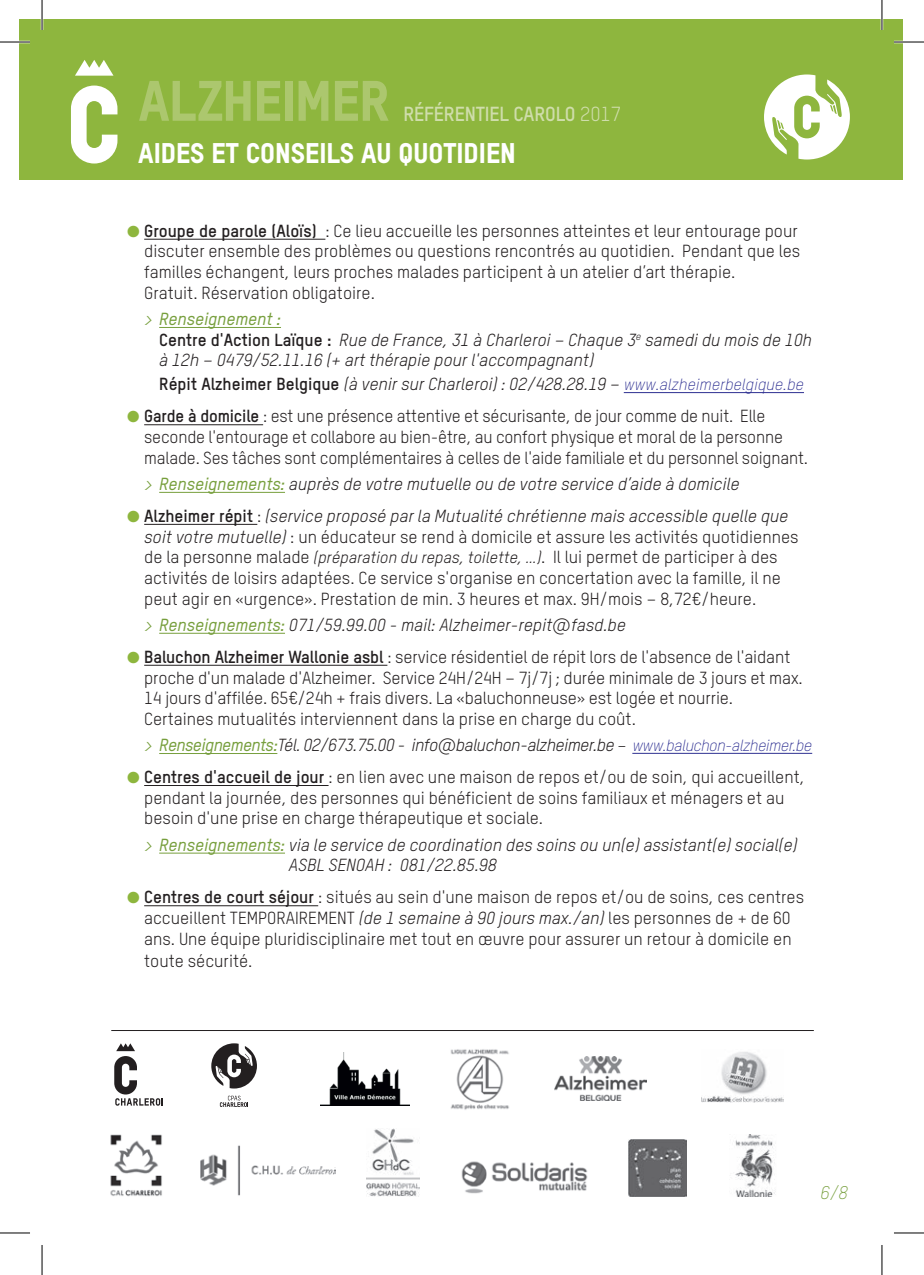
<style>
.page{position:relative;width:924px;height:1275px;background:#fff}
.page>*{position:absolute;margin:0;border:0;box-sizing:border-box;transform-origin:0 0}
.t1{font:800 56px "TSTAR";letter-spacing:-.01em;color:#acc76e}
.t2{font:800 28px "TSTAR";color:#fff}
.t3{font:700 20px "TSTAR";letter-spacing:-.01em;color:#cfddab}
.t4{font:italic 300 18px "TSTAR";color:#779f3d}
.t5{font:17.2px/20.6px "TSTAR";color:#231f20}
.t6{font:italic 17.2px/20.6px "TSTAR";color:#231f20}
.t7{font:italic 17.2px "TSTAR";letter-spacing:-.025em;color:#231f20}
.s1{font-weight:400}
.s2{color:#8eb63e}
.s3{font-weight:700}
.s4{color:#779f3d}
.s5{font-weight:500;color:#779f3d}
.s6{font-weight:700;font-style:normal}
.s7{font-weight:300;font-size:16px;color:#2e3092}
.s8{font-style:italic}
.s9{font-style:italic;font-size:16px}
.s10{font-size:16px}
</style>
<div class="page">
<div style="left:19px;top:19px;width:883px;height:161px;background:#8eb63e"></div>
<svg style="left:764px;top:74px;width:85px;height:85px"></svg>
<hr style="left:111px;top:1030px;width:702px;height:1px;background:#231f20">
<img style="left:201px;top:1145px;width:134px;height:51px">
<svg style="left:220px;top:1095px;width:28px;height:12px"></svg>
<svg style="left:211px;top:1043px;width:46px;height:45px"></svg>
<img style="left:450px;top:1049px;width:59px;height:61px">
<img style="left:321px;top:1052px;width:88px;height:53px">
<img style="left:554px;top:1056px;width:92px;height:44px">
<img style="left:701px;top:1052px;width:81px;height:50px">
<img style="left:461px;top:1161px;width:127px;height:33px">
<img style="left:110px;top:1134px;width:52px;height:63px">
<img style="left:367px;top:1128px;width:52px;height:68px">
<svg style="left:114px;top:1043px;width:49px;height:62px"></svg>
<img style="left:628px;top:1139px;width:58px;height:57px">
<img style="left:735px;top:1134px;width:40px;height:63px">
<svg style="left:75px;top:60px;width:38px;height:16px"></svg>
<svg style="left:71px;top:86px;width:46px;height:77px"></svg>
<hr style="left:144px;top:239px;width:181px;height:1px;background:#231f20">
<hr style="left:159px;top:327px;width:122px;height:1px;background:#779f3d">
<hr style="left:623px;top:392px;width:180px;height:1px;background:#2e3092">
<hr style="left:144px;top:424px;width:119px;height:1px;background:#231f20">
<hr style="left:159px;top:492px;width:126px;height:1px;background:#779f3d">
<hr style="left:144px;top:524px;width:113px;height:1px;background:#231f20">
<hr style="left:159px;top:633px;width:126px;height:1px;background:#779f3d">
<hr style="left:144px;top:665px;width:243px;height:1px;background:#231f20">
<hr style="left:159px;top:753px;width:118px;height:1px;background:#779f3d">
<hr style="left:632px;top:753px;width:179px;height:1px;background:#2e3092">
<hr style="left:144px;top:785px;width:184px;height:1px;background:#231f20">
<hr style="left:159px;top:852px;width:126px;height:1px;background:#779f3d">
<hr style="left:144px;top:905px;width:174px;height:1px;background:#231f20">
<hr style="left:0;top:41px;width:30px;height:2px;background:#fff">
<hr style="left:893px;top:41px;width:30px;height:2px;background:#fff">
<hr style="left:41px;top:0;width:2px;height:30px;background:#fff">
<hr style="left:880px;top:0;width:2px;height:30px;background:#fff">
<hr style="left:0;top:42px;width:30px;height:1px;background:#000">
<hr style="left:893px;top:42px;width:30px;height:1px;background:#000">
<hr style="left:0;top:1232px;width:30px;height:1px;background:#000">
<hr style="left:893px;top:1232px;width:30px;height:1px;background:#000">
<hr style="left:42px;top:0;width:1px;height:30px;background:#000">
<hr style="left:42px;top:1245px;width:1px;height:30px;background:#000">
<hr style="left:881px;top:0;width:1px;height:30px;background:#000">
<hr style="left:881px;top:1245px;width:1px;height:30px;background:#000">
<h1 class="t1" style="left:138px;top:66px;width:252px">ALZHEIMER</h1>
<p class="t3" style="left:403px;top:101px;width:219px">RÉFÉRENTIEL CAROLO <span class="s1">2017</span></p>
<h2 class="t2" style="left:138px;top:136px;width:379px">AIDES ET CONSEILS AU QUOTIDIEN</h2>
<p class="t5" style="left:144px;top:220px;width:657px;text-indent:-17px"><span class="s2">●</span> <span class="s3">Groupe de parole (Aloïs)</span> : Ce lieu accueille les personnes atteintes et leur entourage pour discuter ensemble des problèmes ou questions rencontrés au quotidien. Pendant que les familles échangent, leurs proches malades participent à un atelier d’art thérapie.<br>Gratuit. Réservation obligatoire.</p>
<p class="t6" style="left:159px;top:308px;width:654px;text-indent:-15px"><span class="s4">&gt;</span> <span class="s5">Renseignement :<br></span><span class="s6">Centre d'Action Laïque :</span> Rue de France, 31 à Charleroi – Chaque 3<sup>e</sup> samedi du mois de 10h à 12h – 0479/52.11.16 (+ art thérapie pour l'accompagnant)</p>
<p class="t6" style="left:159px;top:374px;width:646px"><span class="s6">Répit Alzheimer Belgique</span> (à venir sur Charleroi) : 02/428.28.19 – <span class="s7">www.alzheimerbelgique.be</span></p>
<p class="t5" style="left:144px;top:406px;width:665px;text-indent:-17px"><span class="s2">●</span> <span class="s3">Garde à domicile</span> : est une présence attentive et sécurisante, de jour comme de nuit. Elle seconde l'entourage et collabore au bien-être, au confort physique et moral de la personne malade. Ses tâches sont complémentaires à celles de l'aide familiale et du personnel soignant.</p>
<p class="t6" style="left:144px;top:473px;width:596px"><span class="s4">&gt;</span> <span class="s5">Renseignements:</span> auprès de votre mutuelle ou de votre service d’aide à domicile</p>
<p class="t5" style="left:144px;top:505px;width:655px;text-indent:-17px"><span class="s2">●</span> <span class="s3">Alzheimer répit</span> : <span class="s8">(service proposé par la Mutualité chrétienne mais accessible quelle que soit votre mutuelle)</span> : un éducateur se rend à domicile et assure les activités quotidiennes de la personne malade <span class="s9">(préparation du repas, toilette, …)</span>. Il lui permet de participer à des activités de loisirs adaptées. Ce service s'organise en concertation avec la famille, il ne peut agir en «urgence». Prestation de min. 3 heures et max. 9H/mois – 8,72€/heure.</p>
<p class="t6" style="left:144px;top:614px;width:483px"><span class="s4">&gt;</span> <span class="s5">Renseignements:</span> 071/59.99.00 - mail: Alzheimer-repit@fasd.be</p>
<p class="t5" style="left:144px;top:646px;width:659px;text-indent:-17px"><span class="s2">●</span> <span class="s3">Baluchon Alzheimer Wallonie asbl</span> : service résidentiel de répit lors de l'absence de l'aidant proche d'un malade d'Alzheimer. Service 24H/24H – 7j/7j ; durée minimale de 3 jours et max.<br>14 jours d'affilée. 65€/24h + frais divers. La «baluchonneuse» est logée et nourrie.<br>Certaines mutualités interviennent dans la prise en charge du coût.</p>
<p class="t7" style="left:144px;top:735px;width:669px"><span class="s4">&gt;</span> <span class="s5">Renseignements:</span>Tél. 02/673.75.00 - info@baluchon-alzheimer.be <span class="s10">–</span> <span class="s7">www.baluchon-alzheimer.be</span></p>
<p class="t5" style="left:144px;top:766px;width:661px;text-indent:-17px"><span class="s2">●</span> <span class="s3">Centres d'accueil de jour</span> : en lien avec une maison de repos et/ou de soin, qui accueillent, pendant la journée, des personnes qui bénéficient de soins familiaux et ménagers et au besoin d'une prise en charge thérapeutique et sociale.</p>
<p class="t6" style="left:289px;top:834px;width:509px;text-indent:-144px"><span class="s4">&gt;</span> <span class="s5">Renseignements:</span> via le service de coordination des soins ou un(e) assistant(e) social(e)<br>ASBL SENOAH : 081/22.85.98</p>
<p class="t5" style="left:144px;top:886px;width:661px;text-indent:-17px"><span class="s2">●</span> <span class="s3">Centres de court séjour</span> : situés au sein d'une maison de repos et/ou de soins, ces centres accueillent TEMPORAIREMENT <span class="s8">(de 1 semaine à 90 jours max./an)</span> les personnes de + de 60 ans. Une équipe pluridisciplinaire met tout en œuvre pour assurer un retour à domicile en toute sécurité.</p>
<p class="t4" style="left:820px;top:1181px;width:29px">6/8</p>
</div>
